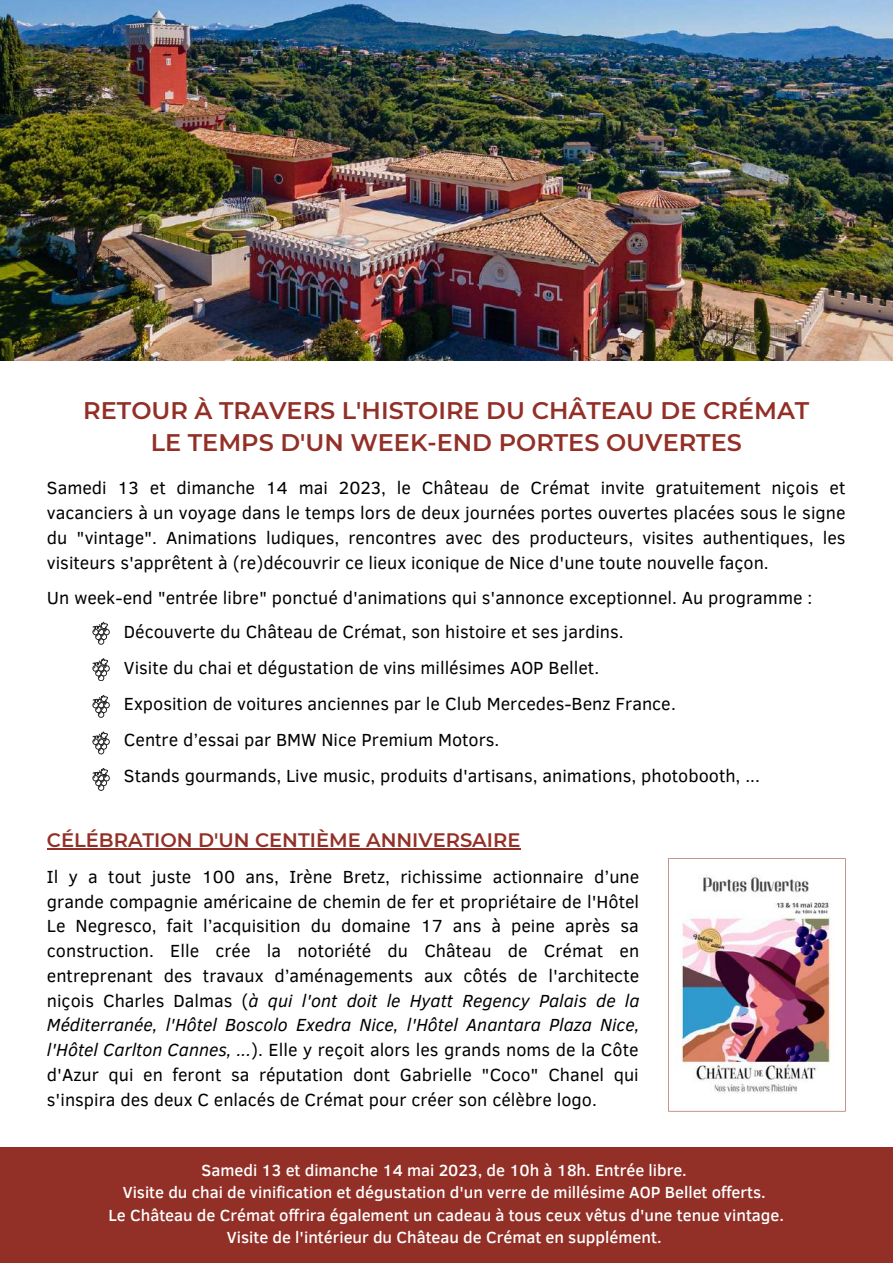
<style>
.page{position:relative;width:893px;height:1264px;background:#fff}
.page>*{position:absolute;margin:0;border:0;box-sizing:border-box;transform-origin:0 0}
.t1{font:600 24px/32.5px "Montserrat";color:#923027;text-align:center}
.t2{font:600 19.5px "Montserrat";color:#923027}
.t3{font:18px/24.8px "Clear Sans";color:#000;text-align:justify}
.t4{font:500 16.5px/22.5px "Clear Sans";color:#fff;text-align:center}
.s1{font-style:italic}
</style>
<div class="page">
<img style="left:0;top:0;width:892px;height:360px">
<div style="left:0;top:1146px;width:892px;height:116px;background:#923027"></div>
<svg style="left:93px;top:622px;width:16px;height:22px"></svg>
<svg style="left:93px;top:658px;width:16px;height:23px"></svg>
<svg style="left:93px;top:695px;width:16px;height:22px"></svg>
<svg style="left:93px;top:731px;width:16px;height:23px"></svg>
<svg style="left:93px;top:768px;width:16px;height:22px"></svg>
<svg style="left:668px;top:858px;width:177px;height:253px"></svg>
<img style="left:675px;top:874px;width:160px;height:226px">
<hr style="left:47px;top:848px;width:473px;height:1px;background:#923027">
<h1 class="t1" style="left:83px;top:394px;width:727px">RETOUR À TRAVERS L'HISTOIRE DU CHÂTEAU DE CRÉMAT<br>LE TEMPS D'UN WEEK-END PORTES OUVERTES</h1>
<p class="t3" style="left:47px;top:474px;width:800px">Samedi 13 et dimanche 14 mai 2023, le Château de Crémat invite gratuitement niçois et vacanciers à un voyage dans le temps lors de deux journées portes ouvertes placées sous le signe du "vintage". Animations ludiques, rencontres avec des producteurs, visites authentiques, les visiteurs s'apprêtent à (re)découvrir ce lieux iconique de Nice d'une toute nouvelle façon.</p>
<p class="t3" style="left:47px;top:584px;width:766px">Un week-end "entrée libre" ponctué d'animations qui s'annonce exceptionnel. Au programme :</p>
<p class="t3" style="left:124px;top:613px;width:637px;line-height:36px;text-align:left">Découverte du Château de Crémat, son histoire et ses jardins.<br>Visite du chai et dégustation de vins millésimes AOP Bellet.<br>Exposition de voitures anciennes par le Club Mercedes-Benz France.<br>Centre d’essai par BMW Nice Premium Motors.<br>Stands gourmands, Live music, produits d'artisans, animations, photobooth, ...</p>
<p class="t2" style="left:47px;top:828px;width:475px">CÉLÉBRATION D'UN CENTIÈME ANNIVERSAIRE</p>
<p class="t3" style="left:47px;top:863px;width:594px">Il y a tout juste 100 ans, Irène Bretz, richissime actionnaire d’une grande compagnie américaine de chemin de fer et propriétaire de l'Hôtel Le Negresco, fait l’acquisition du domaine 17 ans à peine après sa construction. Elle crée la notoriété du Château de Crémat en entreprenant des travaux d’aménagements aux côtés de l'architecte niçois Charles Dalmas (<span class="s1">à qui l'ont doit le Hyatt Regency Palais de la Méditerranée, l'Hôtel Boscolo Exedra Nice, l'Hôtel Anantara Plaza Nice, l'Hôtel Carlton Cannes, ...</span>). Elle y reçoit alors les grands noms de la Côte d'Azur qui en feront sa réputation dont Gabrielle "Coco" Chanel qui s'inspira des deux C enlacés de Crémat pour créer son célèbre logo.</p>
<p class="t4" style="left:109px;top:1157px;width:677px">Samedi 13 et dimanche 14 mai 2023, de 10h à 18h. Entrée libre.<br>Visite du chai de vinification et dégustation d'un verre de millésime AOP Bellet offerts.<br>Le Château de Crémat offrira également un cadeau à tous ceux vêtus d'une tenue vintage.<br>Visite de l'intérieur du Château de Crémat en supplément.</p>
</div>
